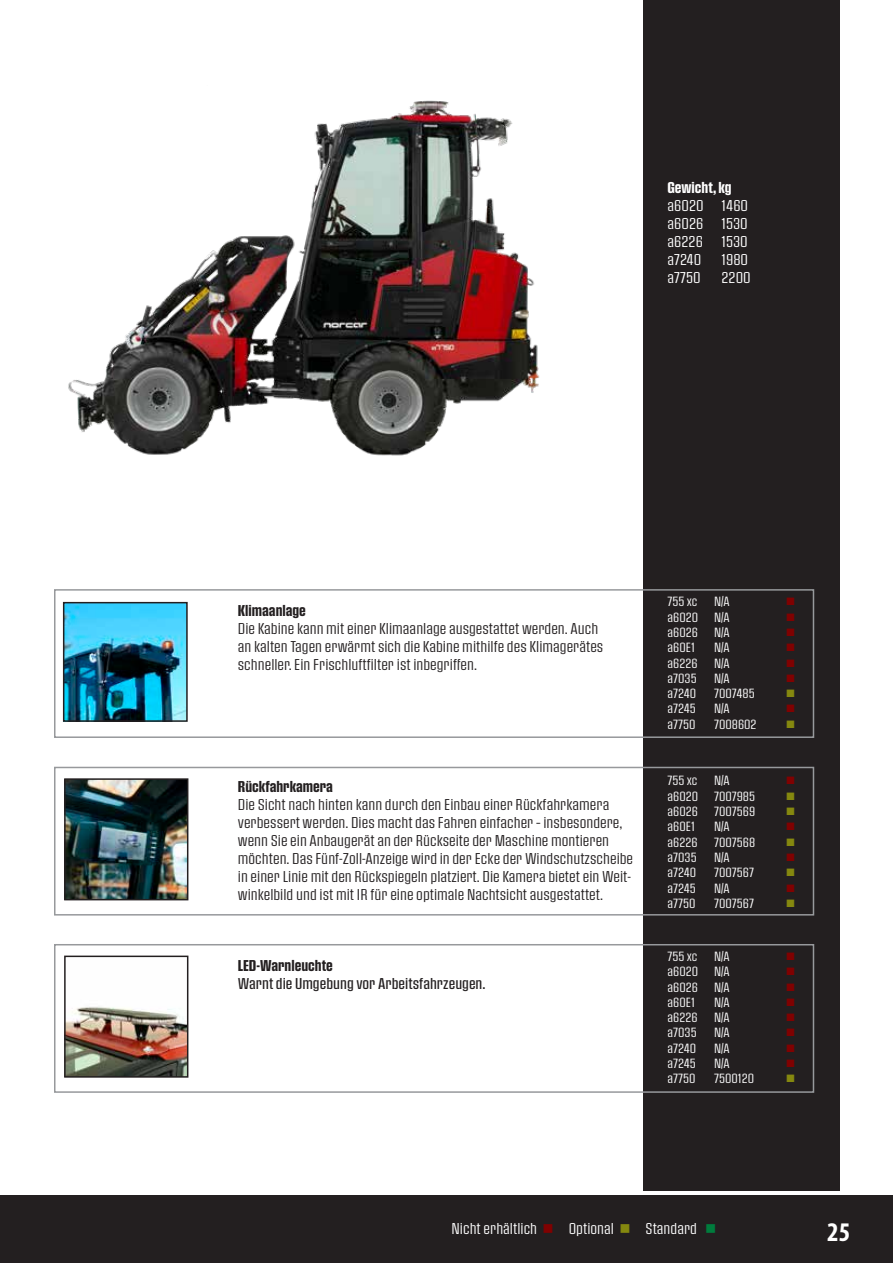
<style>
.page{position:relative;width:893px;height:1263px;background:#fff}
.page>*{position:absolute;margin:0;border:0;box-sizing:border-box;transform-origin:0 0}
.t1{font:700 condensed 27px "Myriad Pro";color:#fff}
.t2{font:15px/18px "Pressio No.41";color:#231f20}
.t3{font:15px/18px "Pressio No.41";color:#fff;text-align:justify}
.t4{font:15px "Pressio No.44";color:#231f20}
.t5{font:15px "Pressio No.42";color:#231f20}
.t6{font:15px "Pressio No.44";color:#fff}
.t7{font:12.75px "Pressio No.41";color:#fff}
.t8{font:12.75px "Wingdings";color:#800101}
.t9{font:12.75px "Wingdings";color:#85880f}
.s1{color:#800101}
.s2{color:#85880f}
.s3{color:#007c3d}
</style>
<div class="page">
<div style="left:0;top:1196px;width:893px;height:67px;background:#231f20"></div>
<div style="left:643px;top:0;width:197px;height:1190px;background:#231f20"></div>
<img style="left:68px;top:100px;width:472px;height:356px">
<div style="left:54px;top:767px;width:760px;height:148px;border:2px solid #97999c"></div>
<div style="left:54px;top:589px;width:760px;height:149px;border:2px solid #97999c"></div>
<img style="left:66px;top:605px;width:119px;height:114px">
<div style="left:63px;top:602px;width:125px;height:120px;border:2px solid #231f20"></div>
<img style="left:67px;top:781px;width:118px;height:116px">
<div style="left:64px;top:778px;width:124px;height:122px;border:2px solid #231f20"></div>
<div style="left:54px;top:944px;width:760px;height:149px;border:2px solid #97999c"></div>
<img style="left:67px;top:1006px;width:118px;height:69px">
<div style="left:64px;top:955px;width:124px;height:123px;border:2px solid #231f20"></div>
<p class="t6" style="left:667px;top:179px;width:66px">Gewicht, kg</p>
<p class="t3" style="left:667px;top:197px;width:82px">a6020 1460 a6026 1530 a6226 1530 a7240</p>
<p class="t3" style="left:721px;top:251px;width:28px">1980</p>
<p class="t3" style="left:667px;top:269px;width:35px">a7750</p>
<p class="t3" style="left:721px;top:269px;width:31px">2200</p>
<p class="t4" style="left:238px;top:602px;width:70px">Klimaanlage</p>
<p class="t2" style="left:238px;top:619px;width:367px">Die Kabine kann mit einer Klimaanlage ausgestattet werden. Auch an kalten Tagen erwärmt sich die Kabine mithilfe des Klimagerätes schneller. Ein Frischluftfilter ist inbegriffen.</p>
<p class="t4" style="left:238px;top:778px;width:97px">Rückfahrkamera</p>
<p class="t2" style="left:238px;top:795px;width:397px">Die Sicht nach hinten kann durch den Einbau einer Rückfahrkamera verbessert werden. Dies macht das Fahren einfacher – insbesondere, wenn Sie ein Anbaugerät an der Rückseite der Maschine montieren möchten. Das Fünf-Zoll-Anzeige wird in der Ecke der Windschutzscheibe in einer Linie mit den Rückspiegeln platziert. Die Kamera bietet ein Weit&shy;winkelbild und ist mit IR für eine optimale Nachtsicht ausgestattet.</p>
<p class="t4" style="left:238px;top:957px;width:97px">LED-Warnleuchte</p>
<p class="t5" style="left:238px;top:975px;width:249px">Warnt die Umgebung vor Arbeitsfahrzeugen.</p>
<p class="t7" style="left:667px;top:594px;width:31px">755 xc</p>
<p class="t7" style="left:714px;top:594px;width:17px">N/A</p>
<p class="t8" style="left:786px;top:595px;width:11px">■</p>
<p class="t7" style="left:667px;top:610px;width:64px">a6020 N/A</p>
<p class="t8" style="left:786px;top:610px;width:11px">■</p>
<p class="t7" style="left:667px;top:625px;width:32px">a6026</p>
<p class="t7" style="left:714px;top:625px;width:17px">N/A</p>
<p class="t8" style="left:786px;top:625px;width:11px">■</p>
<p class="t7" style="left:667px;top:640px;width:29px">a60E1</p>
<p class="t7" style="left:714px;top:640px;width:17px">N/A</p>
<p class="t8" style="left:786px;top:641px;width:11px">■</p>
<p class="t7" style="left:667px;top:656px;width:32px">a6226</p>
<p class="t7" style="left:714px;top:656px;width:17px">N/A</p>
<p class="t8" style="left:786px;top:656px;width:11px">■</p>
<p class="t7" style="left:667px;top:671px;width:31px">a7035</p>
<p class="t7" style="left:714px;top:671px;width:17px">N/A</p>
<p class="t8" style="left:786px;top:671px;width:11px">■</p>
<p class="t7" style="left:667px;top:686px;width:30px">a7240</p>
<p class="t7" style="left:714px;top:686px;width:42px">7007485</p>
<p class="t9" style="left:786px;top:687px;width:11px">■</p>
<p class="t7" style="left:667px;top:701px;width:30px">a7245</p>
<p class="t7" style="left:714px;top:701px;width:17px">N/A</p>
<p class="t8" style="left:786px;top:702px;width:11px">■</p>
<p class="t7" style="left:667px;top:717px;width:30px">a7750</p>
<p class="t7" style="left:714px;top:717px;width:44px">7008602</p>
<p class="t9" style="left:786px;top:717px;width:11px">■</p>
<p class="t7" style="left:667px;top:773px;width:31px">755 xc</p>
<p class="t7" style="left:714px;top:773px;width:17px">N/A</p>
<p class="t8" style="left:786px;top:774px;width:11px">■</p>
<p class="t7" style="left:667px;top:789px;width:89px">a6020 7007985</p>
<p class="t9" style="left:786px;top:789px;width:11px">■</p>
<p class="t7" style="left:667px;top:804px;width:32px">a6026</p>
<p class="t7" style="left:714px;top:804px;width:43px">7007569</p>
<p class="t9" style="left:786px;top:804px;width:11px">■</p>
<p class="t7" style="left:667px;top:819px;width:29px">a60E1</p>
<p class="t7" style="left:714px;top:819px;width:17px">N/A</p>
<p class="t8" style="left:786px;top:820px;width:11px">■</p>
<p class="t7" style="left:667px;top:835px;width:32px">a6226</p>
<p class="t7" style="left:714px;top:835px;width:43px">7007568</p>
<p class="t9" style="left:786px;top:835px;width:11px">■</p>
<p class="t7" style="left:667px;top:850px;width:31px">a7035</p>
<p class="t7" style="left:714px;top:850px;width:17px">N/A</p>
<p class="t8" style="left:786px;top:850px;width:11px">■</p>
<p class="t7" style="left:667px;top:865px;width:30px">a7240</p>
<p class="t7" style="left:714px;top:865px;width:41px">7007567</p>
<p class="t9" style="left:786px;top:866px;width:11px">■</p>
<p class="t7" style="left:667px;top:881px;width:30px">a7245</p>
<p class="t7" style="left:714px;top:881px;width:17px">N/A</p>
<p class="t8" style="left:786px;top:881px;width:11px">■</p>
<p class="t7" style="left:667px;top:896px;width:30px">a7750</p>
<p class="t7" style="left:714px;top:896px;width:41px">7007567</p>
<p class="t9" style="left:786px;top:896px;width:11px">■</p>
<p class="t7" style="left:667px;top:949px;width:31px">755 xc</p>
<p class="t7" style="left:714px;top:949px;width:17px">N/A</p>
<p class="t8" style="left:786px;top:949px;width:11px">■</p>
<p class="t7" style="left:667px;top:964px;width:64px">a6020 N/A</p>
<p class="t8" style="left:786px;top:965px;width:11px">■</p>
<p class="t7" style="left:667px;top:980px;width:32px">a6026</p>
<p class="t7" style="left:714px;top:980px;width:17px">N/A</p>
<p class="t8" style="left:786px;top:980px;width:11px">■</p>
<p class="t7" style="left:667px;top:995px;width:29px">a60E1</p>
<p class="t7" style="left:714px;top:995px;width:17px">N/A</p>
<p class="t8" style="left:786px;top:995px;width:11px">■</p>
<p class="t7" style="left:667px;top:1010px;width:32px">a6226</p>
<p class="t7" style="left:714px;top:1010px;width:17px">N/A</p>
<p class="t8" style="left:786px;top:1011px;width:11px">■</p>
<p class="t7" style="left:667px;top:1025px;width:31px">a7035</p>
<p class="t7" style="left:714px;top:1025px;width:17px">N/A</p>
<p class="t8" style="left:786px;top:1026px;width:11px">■</p>
<p class="t7" style="left:667px;top:1041px;width:30px">a7240</p>
<p class="t7" style="left:714px;top:1041px;width:17px">N/A</p>
<p class="t8" style="left:786px;top:1041px;width:11px">■</p>
<p class="t7" style="left:667px;top:1056px;width:30px">a7245</p>
<p class="t7" style="left:714px;top:1056px;width:17px">N/A</p>
<p class="t8" style="left:786px;top:1056px;width:11px">■</p>
<p class="t7" style="left:667px;top:1071px;width:30px">a7750</p>
<p class="t7" style="left:714px;top:1071px;width:42px">7500120</p>
<p class="t9" style="left:786px;top:1072px;width:11px">■</p>
<p class="t3" style="left:452px;top:1219px;width:266px">Nicht erhältlich <span class="s1">■</span> Optional <span class="s2">■</span> Standard <span class="s3">■</span></p>
<h1 class="t1" style="left:827px;top:1215px;width:25px">25</h1>
</div>
